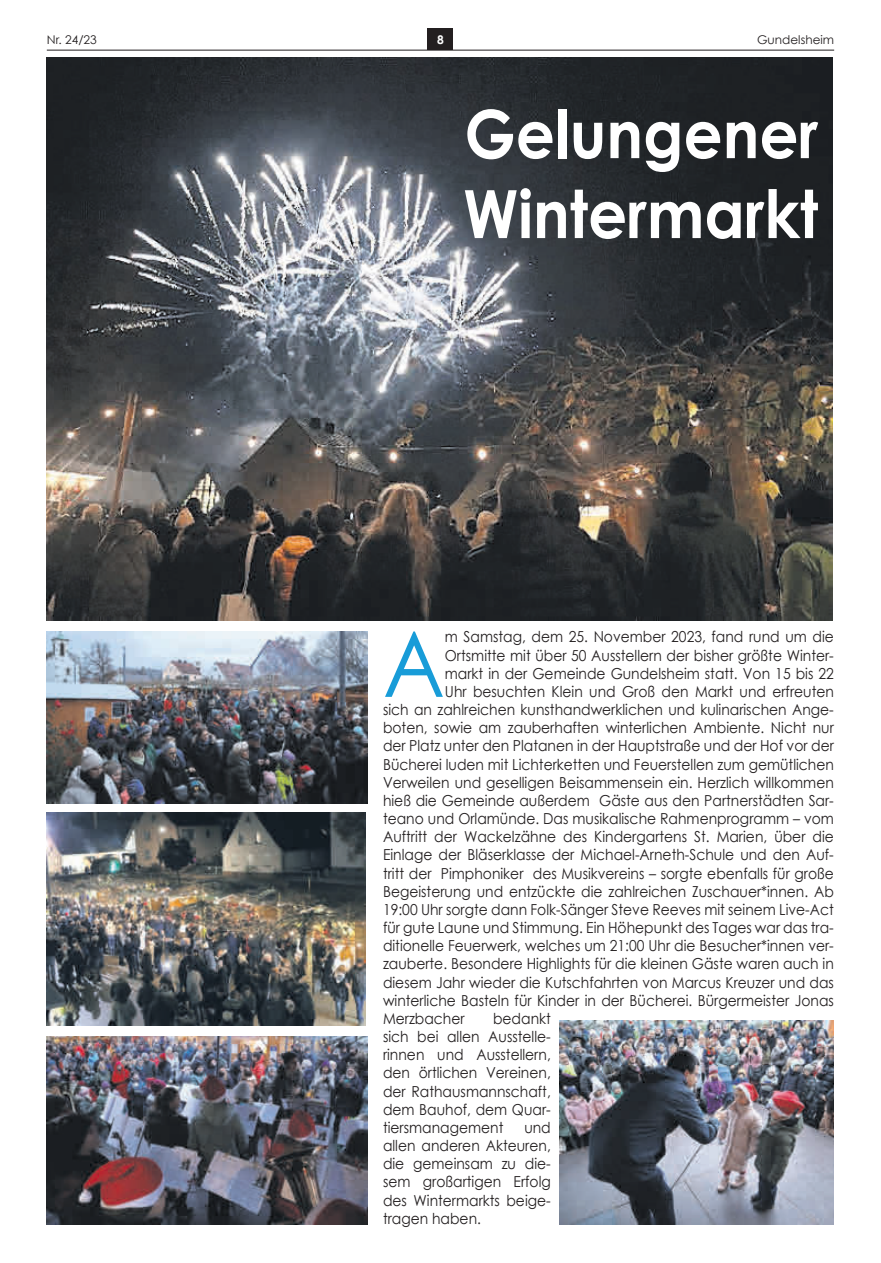
<style>
.page{position:relative;width:881px;height:1263px;background:#fff}
.page>*{position:absolute;margin:0;border:0;box-sizing:border-box;transform-origin:0 0}
.t1{font:91.05px "Century Gothic";color:#189cd8;scale:.92 1}
.t2{font:700 66.6px/79.9px "Century Gothic";color:#fff;scale:.92 1}
.t3{font:15.15px/18.1px "Century Gothic";color:#231f20;text-align:justify;scale:.92 1}
.t4{font:12px "Century Gothic";color:#231f20}
.t5{font:700 12px "Century Gothic";color:#fff}
</style>
<div class="page">
<div style="left:427px;top:29px;width:26px;height:21px;background:#231f20"></div>
<hr style="left:47px;top:50px;width:786px;height:1px;background:#231f20">
<img style="left:47px;top:57px;width:785px;height:563px">
<img style="left:47px;top:1037px;width:320px;height:187px">
<img style="left:47px;top:813px;width:318px;height:212px">
<img style="left:47px;top:632px;width:320px;height:171px">
<img style="left:559px;top:1020px;width:274px;height:204px">
<p class="t4" style="left:47px;top:32px;width:52px">Nr. 24/23</p>
<p class="t5" style="left:437px;top:32px;width:8px">8</p>
<p class="t4" style="left:756px;top:32px;width:78px">Gundelsheim</p>
<h2 class="t2" style="left:463px;top:91px;width:387px">Gelungener<br>Wintermarkt</h2>
<h1 class="t1" style="left:383px;top:600px;width:69px">a</h1>
<p class="t3" style="left:444px;top:628px;width:424px">m samstag, dem 25. november 2023, fand rund um die</p>
<p class="t3" style="left:444px;top:646px;width:424px">Ortsmitte mit über 50 ausstellern der bisher größte Winter-</p>
<p class="t3" style="left:444px;top:664px;width:424px">markt in der Gemeinde Gundelsheim statt. von 15 bis 22</p>
<p class="t3" style="left:444px;top:682px;width:424px">uhr besuchten klein und Groß den markt und erfreuten</p>
<p class="t3" style="left:383px;top:700px;width:491px">sich an zahlreichen kunsthandwerklichen und kulinarischen ange-</p>
<p class="t3" style="left:383px;top:718px;width:491px">boten, sowie am zauberhaften winterlichen ambiente. nicht nur</p>
<p class="t3" style="left:383px;top:736px;width:491px">der platz unter den platanen in der hauptstraße und der hof vor der</p>
<p class="t3" style="left:383px;top:755px;width:491px">Bücherei luden mit lichterketten und Feuerstellen zum gemütlichen</p>
<p class="t3" style="left:383px;top:773px;width:491px">verweilen und geselligen Beisammensein ein. herzlich willkommen</p>
<p class="t3" style="left:383px;top:791px;width:491px">hieß die Gemeinde außerdem Gäste aus den partnerstädten sar-</p>
<p class="t3" style="left:383px;top:809px;width:491px">teano und Orlamünde. das musikalische rahmenprogramm – vom</p>
<p class="t3" style="left:383px;top:827px;width:491px">auftritt der Wackelzähne des kindergartens st. marien, über die</p>
<p class="t3" style="left:383px;top:845px;width:491px">einlage der Bläserklasse der michael-arneth-schule und den auf-</p>
<p class="t3" style="left:383px;top:864px;width:491px">tritt der pimphoniker des musikvereins – sorgte ebenfalls für große</p>
<p class="t3" style="left:383px;top:882px;width:491px">Begeisterung und entzückte die zahlreichen zuschauer*innen. ab</p>
<p class="t3" style="left:383px;top:900px;width:491px">19:00 uhr sorgte dann Folk-sänger steve reeves mit seinem live-act</p>
<p class="t3" style="left:383px;top:918px;width:491px">für gute laune und stimmung. ein höhepunkt des tages war das tra-</p>
<p class="t3" style="left:383px;top:936px;width:491px">ditionelle Feuerwerk, welches um 21:00 uhr die Besucher*innen ver-</p>
<p class="t3" style="left:383px;top:954px;width:491px">zauberte. Besondere highlights für die kleinen Gäste waren auch in</p>
<p class="t3" style="left:383px;top:973px;width:491px">diesem Jahr wieder die kutschfahrten von marcus kreuzer und das</p>
<p class="t3" style="left:383px;top:991px;width:491px">winterliche Basteln für kinder in der Bücherei. Bürgermeister Jonas</p>
<p class="t3" style="left:383px;top:1009px;width:90px">merzbacher</p>
<p class="t3" style="left:383px;top:1009px;width:184px;text-indent:110px">bedankt sich bei allen ausstelle&shy;rinnen und ausstellern, den örtlichen vereinen, der rathausmannschaft, dem Bauhof, dem Quar&shy;tiersmanagement</p>
<p class="t3" style="left:383px;top:1118px;width:184px;text-indent:141px">und allen anderen akteuren, die gemeinsam zu die&shy;sem großartigen erfolg des Wintermarkts beige&shy;tragen haben.</p>
</div>
